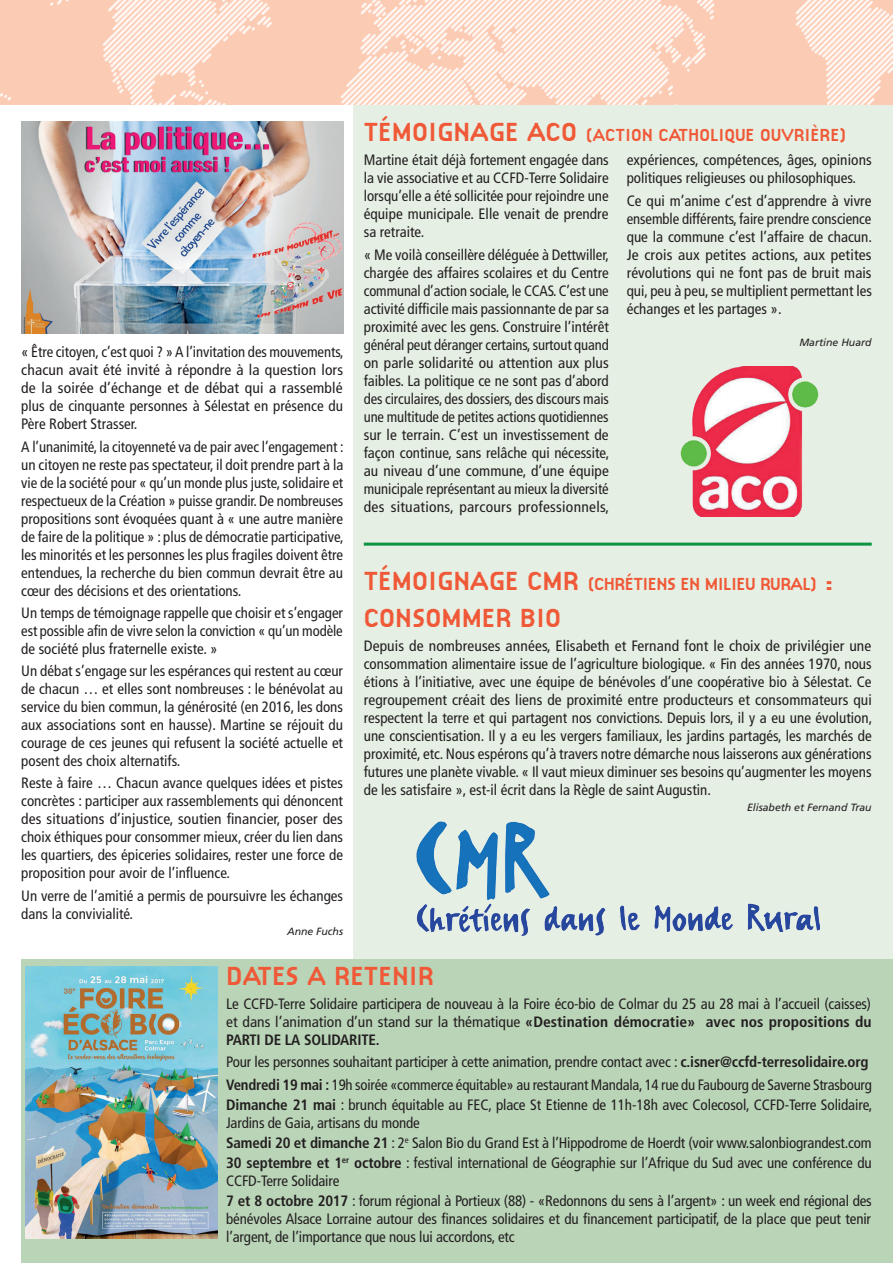
<style>
.page{position:relative;width:893px;height:1263px;background:#fff}
.page>*{position:absolute;margin:0;border:0;box-sizing:border-box;transform-origin:0 0}
.t1{font:700 27px "Citizen";color:#f05937}
.t2{font:700 18px "Citizen";color:#f05937}
.t3{font:700 18px "Citizen";letter-spacing:-.03em;color:#f05937}
.t4{font:condensed 15px/18px "Frutiger LT Std";letter-spacing:-.01em;color:#231f20;text-align:justify}
.t5{font:italic 10.5px "Frutiger LT Std";color:#231f20}
.s1{font-size:27px}
.s2{font-weight:700}
</style>
<div class="page">
<div style="left:354px;top:96px;width:539px;height:1167px;background:#e5efe4"></div>
<div style="left:0;top:0;width:893px;height:105px;background:#fccbb4"></div>
<svg style="left:795px;top:0;width:98px;height:105px"></svg>
<svg style="left:0;top:93px;width:11px;height:7px"></svg>
<svg style="left:50px;top:0;width:222px;height:105px"></svg>
<svg style="left:340px;top:0;width:375px;height:105px"></svg>
<img style="left:21px;top:121px;width:322px;height:213px">
<img style="left:416px;top:821px;width:403px;height:114px">
<img style="left:680px;top:366px;width:139px;height:150px">
<div style="left:21px;top:959px;width:872px;height:304px;background:#bad4b8"></div>
<img style="left:25px;top:966px;width:193px;height:272px">
<hr style="left:364px;top:543px;width:508px;height:3px;background:#0d9344">
<p class="t4" style="left:21px;top:343px;width:324px">« Être citoyen, c’est quoi ? » A l’invitation des mouvements, chacun avait été invité à répondre à la question lors de la soirée d’échange et de débat qui a rassemblé plus de cinquante personnes à Sélestat en présence du Père Robert Strasser.</p>
<p class="t4" style="left:21px;top:437px;width:324px">A l’unanimité, la citoyenneté va de pair avec l’engagement : un citoyen ne reste pas spectateur, il doit prendre part à la vie de la société pour « qu’un monde plus juste, solidaire et respectueux de la Création » puisse grandir. De nombreuses propositions sont évoquées quant à « une autre manière de faire de la politique » : plus de démocratie participative, les minorités et les personnes les plus fragiles doivent être entendues, la recherche du bien commun devrait être au cœur des décisions et des orientations.</p>
<p class="t4" style="left:21px;top:604px;width:323px">Un temps de témoignage rappelle que choisir et s’engager est possible afin de vivre selon la conviction « qu’un modèle de société plus fraternelle existe. »</p>
<p class="t4" style="left:21px;top:662px;width:323px">Un débat s’engage sur les espérances qui restent au cœur de chacun … et elles sont nombreuses : le bénévolat au service du bien commun, la générosité (en 2016, les dons aux associations sont en hausse). Martine se réjouit du courage de ces jeunes qui refusent la société actuelle et posent des choix alternatifs.</p>
<p class="t4" style="left:21px;top:774px;width:323px">Reste à faire … Chacun avance quelques idées et pistes concrètes : participer aux rassemblements qui dénoncent des situations d’injustice, soutien financier, poser des choix éthiques pour consommer mieux, créer du lien dans les quartiers, des épiceries solidaires, rester une force de proposition pour avoir de l’influence.</p>
<p class="t4" style="left:21px;top:886px;width:323px">Un verre de l’amitié a permis de poursuivre les échanges dans la convivialité.</p>
<p class="t5" style="left:287px;top:925px;width:57px">Anne Fuchs</p>
<p class="t2" style="left:364px;top:124px;width:485px"><span class="s1">TÉMOIGNAGE ACO</span> (ACTION CATHOLIQUE OUVRIÈRE)</p>
<p class="t4" style="left:364px;top:151px;width:246px">Martine était déjà fortement engagée dans la vie associative et au CCFD-Terre Solidaire lorsqu’elle a été sollicitée pour rejoindre une équipe municipale. Elle venait de prendre sa retraite.</p>
<p class="t4" style="left:364px;top:246px;width:247px">« Me voilà conseillère déléguée à Dettwiller, chargée des affaires scolaires et du Centre communal d’action sociale, le CCAS. C’est une activité difficile mais passionnante de par sa proximité avec les gens. Construire l’intérêt général peut déranger certains, surtout quand on parle solidarité ou attention aux plus faibles. La politique ce ne sont pas d’abord des circulaires, des dossiers, des discours mais une multitude de petites actions quotidiennes sur le terrain. C’est un investissement de façon continue, sans relâche qui nécessite, au niveau d’une commune, d’une équipe municipale représentant au mieux la diversité des situations, parcours professionnels,</p>
<p class="t4" style="left:627px;top:151px;width:247px">expériences, compétences, âges, opinions politiques religieuses ou philosophiques.</p>
<p class="t4" style="left:627px;top:192px;width:247px">Ce qui m’anime c’est d’apprendre à vivre ensemble différents, faire prendre conscience que la commune c’est l’affaire de chacun.<br>Je crois aux petites actions, aux petites révolutions qui ne font pas de bruit mais qui, peu à peu, se multiplient permettant les échanges et les partages ».</p>
<p class="t5" style="left:799px;top:336px;width:74px">Martine Huard</p>
<p class="t3" style="left:364px;top:573px;width:474px"><span class="s1">TÉMOIGNAGE CMR</span> (CHRÉTIENS EN MILIEU RURAL) <span class="s1">:</span></p>
<h1 class="t1" style="left:364px;top:601px;width:199px">CONSOMMER BIO</h1>
<p class="t4" style="left:364px;top:637px;width:510px">Depuis de nombreuses années, Elisabeth et Fernand font le choix de privilégier une consommation alimentaire issue de l’agriculture biologique. « Fin des années 1970, nous étions à l’initiative, avec une équipe de bénévoles d’une coopérative bio à Sélestat. Ce regroupement créait des liens de proximité entre producteurs et consommateurs qui respectent la terre et qui partagent nos convictions. Depuis lors, il y a eu une évolution, une conscientisation. Il y a eu les vergers familiaux, les jardins partagés, les marchés de proximité, etc. Nous espérons qu’à travers notre démarche nous laisserons aux générations futures une planète vivable. « Il vaut mieux diminuer ses besoins qu’augmenter les moyens de les satisfaire », est-il écrit dans la Règle de saint Augustin.</p>
<p class="t5" style="left:747px;top:801px;width:126px">Elisabeth et Fernand Trau</p>
<h1 class="t1" style="left:226px;top:960px;width:209px">DATES A RETENIR</h1>
<p class="t4" style="left:226px;top:995px;width:647px">Le CCFD-Terre Solidaire participera de nouveau à la Foire éco-bio de Colmar du 25 au 28 mai à l’accueil (caisses) et dans l’animation d’un stand sur la thématique <span class="s2">«Destination démocratie» avec nos propositions du PARTI DE LA SOLIDARITE.</span></p>
<p class="t4" style="left:226px;top:1051px;width:647px;line-height:22.2px">Pour les personnes souhaitant participer à cette animation, prendre contact avec : <span class="s2">c.isner@ccfd-terresolidaire.org<br>Vendredi 19 mai :</span> 19h soirée «commerce équitable» au restaurant Mandala, 14 rue du Faubourg de Saverne Strasbourg</p>
<p class="t4" style="left:226px;top:1096px;width:648px"><span class="s2">Dimanche 21 mai</span> : brunch équitable au FEC, place St Etienne de 11h-18h avec Colecosol, CCFD-Terre Solidaire,<br>Jardins de Gaia, artisans du monde</p>
<p class="t4" style="left:226px;top:1133px;width:647px;line-height:20.1px"><span class="s2">Samedi 20 et dimanche 21</span> : 2<sup>e</sup> Salon Bio du Grand Est à l’Hippodrome de Hoerdt (voir www.salonbiograndest.com<br><span class="s2">30 septembre et 1</span><sup>er</sup> <span class="s2">octobre</span> : festival international de Géographie sur l’Afrique du Sud avec une conférence du</p>
<p class="t4" style="left:226px;top:1171px;width:647px;line-height:20.1px">CCFD-Terre Solidaire<br><span class="s2">7 et 8 octobre 2017</span> : forum régional à Portieux (88) - «Redonnons du sens à l’argent» : un week end régional des</p>
<p class="t4" style="left:226px;top:1210px;width:646px">bénévoles Alsace Lorraine autour des finances solidaires et du financement participatif, de la place que peut tenir l’argent, de l’importance que nous lui accordons, etc</p>
</div>
